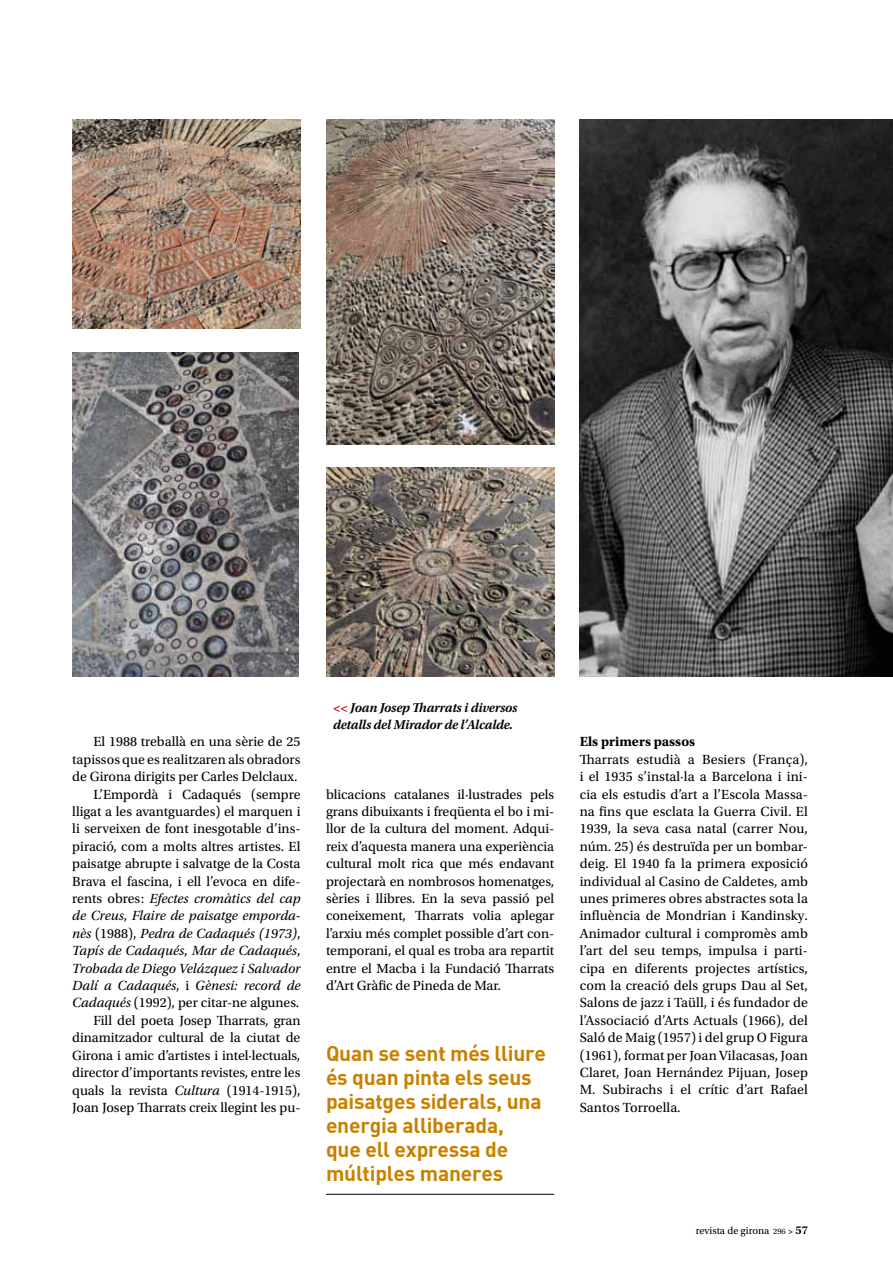
<style>
.page{position:relative;width:893px;height:1276px;background:#fff}
.page>*{position:absolute;margin:0;border:0;box-sizing:border-box;transform-origin:0 0}
.t1{font:21px/24px "DIN Bold";letter-spacing:-.01em;color:#c68100}
.t2{font:13.95px/17.4px "Utopia Std";color:#000;text-align:justify}
.t3{font:700 13.95px "Utopia Std";color:#000}
.t4{font:italic 600 13.5px/17.4px "Utopia Std";letter-spacing:-.015em;color:#000}
.t5{font:10.5px "Utopia Std";color:#000}
.s1{font-style:italic}
.s2{color:#ce0019}
.s3{font-size:8.25px}
.s4{font-weight:600;font-size:9px}
.s5{font-weight:600;font-size:12px}
</style>
<div class="page">
<hr style="left:326px;top:1194px;width:228px;height:1px;background:#000">
<img style="left:580px;top:120px;width:313px;height:557px">
<img style="left:326px;top:120px;width:228px;height:325px">
<img style="left:326px;top:468px;width:228px;height:209px">
<img style="left:72px;top:120px;width:228px;height:209px">
<img style="left:72px;top:352px;width:226px;height:325px">
<p class="t2" style="left:72px;top:733px;width:230px;text-align:right">El 1988 treballà en una sèrie de 25 tapissos que es realitzaren als obradors de Girona dirigits per Carles Delclaux.<br>L’Empordà i Cadaqués (sempre lligat a les avantguardes) el marquen i li serveixen de font inesgotable d’ins&shy;piració, com a molts altres artistes. El paisatge abrupte i salvatge de la Costa Brava el fascina, i ell l’evoca en dife&shy;rents obres: <span class="s1">Efectes cromàtics del cap de Creus</span>, <span class="s1">Flaire de paisatge emporda&shy;nès</span> (1988), <span class="s1">Pedra de Cadaqués (1973)</span>, <span class="s1">Tapís de Cadaqués</span>, <span class="s1">Mar de Cadaqués</span>, <span class="s1">Trobada de Diego Velázquez i Salvador Dalí a Cadaqués</span>, i <span class="s1">Gènesi: record de Cadaqués</span> (1992), per citar-ne algunes.<br>Fill del poeta Josep Tharrats, gran dinamitzador cultural de la ciutat de Girona i amic d’artistes i intel·lectuals, director d’importants revistes, entre les quals la revista <span class="s1">Cultura</span> (1914-1915), Joan Josep Tharrats creix llegint les pu-</p>
<p class="t4" style="left:333px;top:699px;width:186px"><span class="s2">&lt;&lt;</span> Joan Josep Tharrats i diversos detalls del Mirador de l’Alcalde.</p>
<p class="t2" style="left:326px;top:785px;width:230px">blicacions catalanes il·lustrades pels grans dibuixants i freqüenta el bo i mi&shy;llor de la cultura del moment. Adqui&shy;reix d’aquesta manera una experiència cultural molt rica que més endavant projectarà en nombrosos homenatges, sèries i llibres. En la seva passió pel coneixement, Tharrats volia aplegar l’arxiu més complet possible d’art con&shy;temporani, el qual es troba ara repartit entre el Macba i la Fundació Tharrats d’Art Gràfic de Pineda de Mar.</p>
<h1 class="t1" style="left:326px;top:1040px;width:222px">Quan se sent més lliure és quan pinta els seus paisatges siderals, una energia alliberada,<br>que ell expressa de múltiples maneres</h1>
<p class="t3" style="left:580px;top:733px;width:117px">Els primers passos</p>
<p class="t2" style="left:580px;top:751px;width:230px">Tharrats estudià a Besiers (França), i el 1935 s’instal·la a Barcelona i ini&shy;cia els estudis d’art a l’Escola Massa&shy;na fins que esclata la Guerra Civil. El 1939, la seva casa natal (carrer Nou, núm. 25) és destruïda per un bombar&shy;deig. El 1940 fa la primera exposició individual al Casino de Caldetes, amb unes primeres obres abstractes sota la influència de Mondrian i Kandinsky.<br>Animador cultural i compromès amb l’art del seu temps, impulsa i parti&shy;cipa en diferents projectes artístics, com la creació dels grups Dau al Set, Salons de jazz i Taüll, i és fundador de l’Associació d’Arts Actuals (1966), del Saló de Maig (1957) i del grup O Figura (1961), format per Joan Vilacasas, Joan Claret, Joan Hernández Pijuan, Josep M. Subirachs i el crític d’art Rafael Santos Torroella.</p>
<p class="t5" style="left:696px;top:1224px;width:114px">revista de girona <span class="s3">296</span> <span class="s4">&gt;</span> <span class="s5">57</span></p>
</div>
